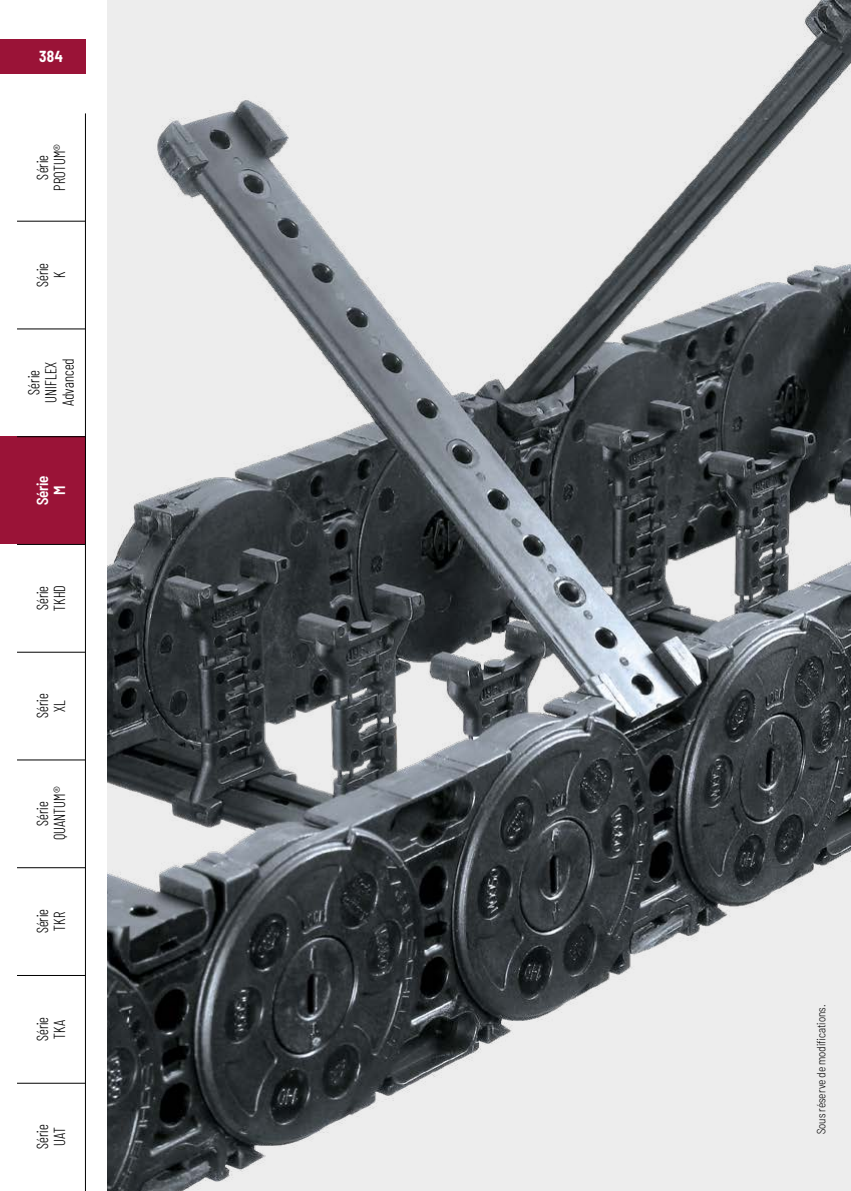
<style>
.page{position:relative;width:851px;height:1191px;background:#fff}
.page>*{position:absolute;margin:0;border:0;box-sizing:border-box;transform-origin:0 0}
.t1{font:300 16px/17px "Barlow Condensed";letter-spacing:.01em;color:#000;text-align:center;scale:.95 1}
.t2{font:600 semi-condensed 16px/17px "Barlow";letter-spacing:-.01em;color:#fff;text-align:center;scale:.95 1}
.t3{font:700 semi-condensed 16px "Barlow";color:#fff;scale:.95 1}
.t4{font:300 semi-condensed 12px "Barlow";letter-spacing:.005em;color:#000;scale:.95 1}
</style>
<div class="page">
<div style="left:0;top:436px;width:85px;height:108px;background:#9a1337"></div>
<img style="left:108px;top:0;width:742px;height:1191px">
<div style="left:0;top:40px;width:85px;height:34px;background:#9a1337"></div>
<hr style="left:17px;top:328px;width:68px;height:1px;background:#000">
<hr style="left:17px;top:436px;width:68px;height:1px;background:#000">
<hr style="left:17px;top:544px;width:68px;height:1px;background:#000">
<hr style="left:17px;top:652px;width:68px;height:1px;background:#000">
<hr style="left:17px;top:759px;width:68px;height:1px;background:#000">
<hr style="left:17px;top:867px;width:68px;height:1px;background:#000">
<hr style="left:17px;top:975px;width:68px;height:1px;background:#000">
<hr style="left:17px;top:1082px;width:68px;height:1px;background:#000">
<hr style="left:17px;top:221px;width:68px;height:1px;background:#000">
<hr style="left:85px;top:113px;width:1px;height:1078px;background:#000">
<p class="t3" style="left:39px;top:45px;width:26px">384</p>
<p class="t1" style="left:33px;top:191px;width:51px;rotate:-90deg">Série<br>PROTUM®</p>
<p class="t1" style="left:33px;top:287px;width:27px;rotate:-90deg">Série<br>K</p>
<p class="t1" style="left:24px;top:406px;width:52px;rotate:-90deg">Série<br>UNIFLEX<br>Advanced</p>
<p class="t2" style="left:33px;top:505px;width:33px;rotate:-90deg">Série<br>M</p>
<p class="t1" style="left:33px;top:611px;width:28px;text-align:left;rotate:-90deg">Série<br>TKHD</p>
<p class="t1" style="left:33px;top:718px;width:27px;rotate:-90deg">Série<br>XL</p>
<p class="t1" style="left:33px;top:840px;width:58px;rotate:-90deg">Série<br>QUANTUM®</p>
<p class="t1" style="left:33px;top:933px;width:27px;text-align:left;rotate:-90deg">Série<br>TKR</p>
<p class="t1" style="left:33px;top:1041px;width:27px;text-align:left;rotate:-90deg">Série<br>TKA</p>
<p class="t1" style="left:33px;top:1149px;width:27px;text-align:left;rotate:-90deg">Série<br>UAT</p>
<p class="t4" style="left:812px;top:1134px;width:138px;rotate:-90deg">Sous réserve de modifications.</p>
</div>
